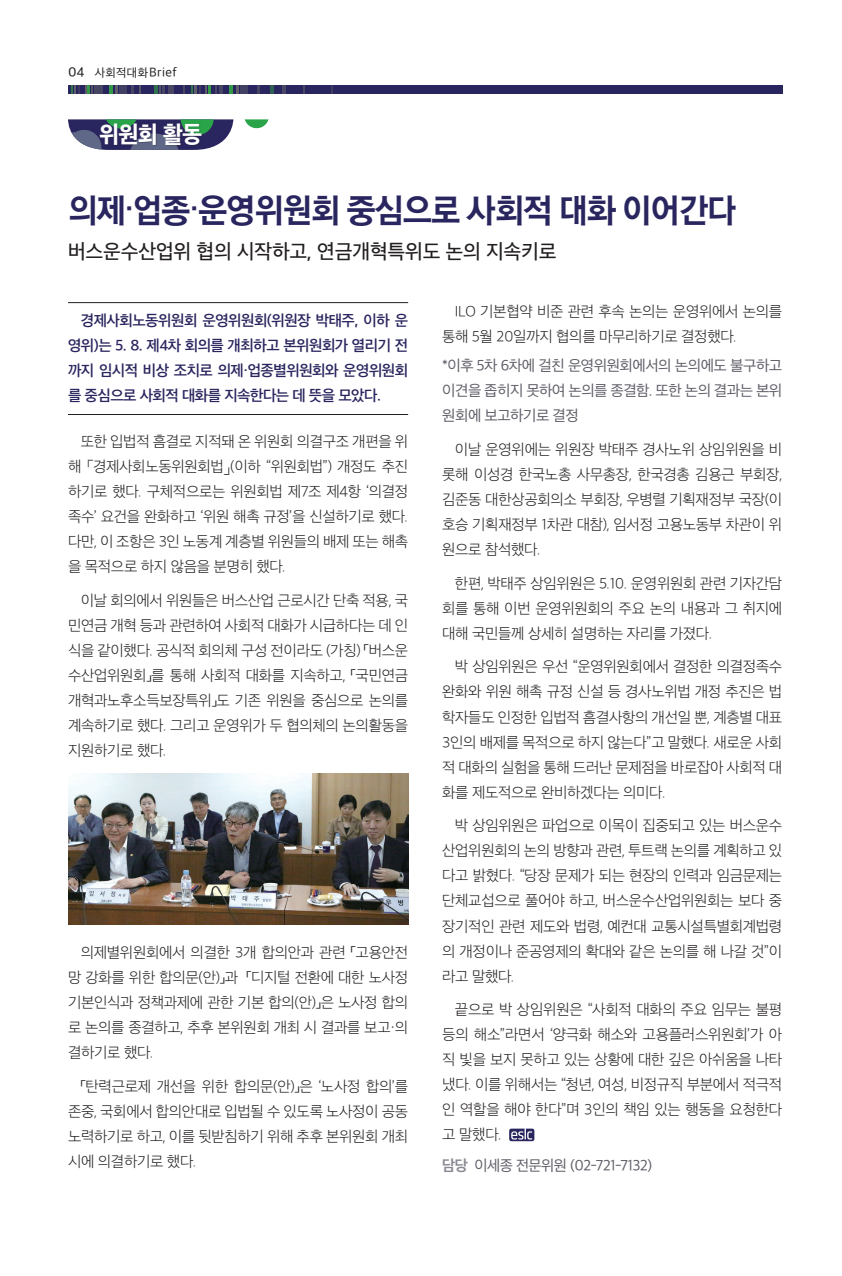
<style>
.page{position:relative;width:842px;height:1276px;background:#fff}
.page>*{position:absolute;margin:0;border:0;box-sizing:border-box;transform-origin:0 0}
.t1{font:33.45px "Title 1 OTF";letter-spacing:-.04em;color:#29255e}
.t2{font:800 24px "Apple SD Gothic Neo";color:#fff}
.t3{font:500 21px "Apple SD Gothic Neo";letter-spacing:-.01em;color:#231f20}
.위원회활동_본문{font:200 15.45px/25px "Apple SD Gothic Neo";letter-spacing:-.02em;color:#231f20;text-align:justify}
.본문고딕-강조{font:600 15.45px/25px "Apple SD Gothic Neo";letter-spacing:-.03em;color:#29255e;text-align:justify}
.위원회동정_본문{font:15.45px/25px "Apple SD Gothic Neo";letter-spacing:-.03em;color:#5f5f69;text-align:justify}
.발족취지_본문{font:15.45px "Apple SD Gothic Neo";letter-spacing:-.03em;color:#5f5f69}
.t4{font:12px "Apple SD Gothic Neo";letter-spacing:.03em;color:#231f20}
.s1{font-weight:500;font-size:13.5px}
.s2{font-size:13.05px}
.s3{font-family:"Apple SD Gothic Neo";font-weight:700}
.s4{font-family:"Rix Mj PL";font-weight:400}
.s5{font-weight:700;color:#898a93}
</style>
<div class="page">
<div style="left:68px;top:85px;width:714px;height:9px;background:#29255e"></div>
<div style="left:119px;top:85px;width:8px;height:9px;background:#424063"></div>
<div style="left:240px;top:85px;width:8px;height:9px;background:#424063"></div>
<svg style="left:132px;top:85px;width:9px;height:9px"></svg>
<svg style="left:257px;top:85px;width:2px;height:9px"></svg>
<div style="left:97px;top:85px;width:6px;height:9px;background:#474564"></div>
<svg style="left:109px;top:85px;width:9px;height:9px"></svg>
<svg style="left:230px;top:85px;width:9px;height:9px"></svg>
<svg style="left:154px;top:85px;width:11px;height:9px"></svg>
<svg style="left:270px;top:85px;width:4px;height:9px"></svg>
<svg style="left:183px;top:85px;width:2px;height:9px"></svg>
<svg style="left:303px;top:85px;width:2px;height:9px"></svg>
<div style="left:168px;top:85px;width:5px;height:9px;background:#494764"></div>
<svg style="left:282px;top:85px;width:4px;height:9px"></svg>
<svg style="left:71px;top:85px;width:25px;height:9px"></svg>
<svg style="left:191px;top:85px;width:32px;height:9px"></svg>
<hr style="left:68px;top:414px;width:340px;height:1px;background:#231f20">
<hr style="left:68px;top:302px;width:340px;height:1px;background:#231f20">
<img style="left:68px;top:773px;width:340px;height:151px">
<svg style="left:509px;top:1128px;width:25px;height:13px"></svg>
<svg style="left:511px;top:1128px;width:21px;height:11px"></svg>
<svg style="left:68px;top:119px;width:201px;height:31px"></svg>
<div style="left:100px;top:123px;width:103px;height:24px;background:#231f20;opacity:.3"></div>
<p class="t4" style="left:68px;top:66px;width:110px"><span class="s1">04</span> 사회적대화<span class="s2">Brief</span></p>
<p class="t2" style="left:99px;top:122px;width:105px">위원회 활동</p>
<p class="t1" style="left:68px;top:193px;width:670px">의제<span class="s3">·</span>업종<span class="s3">·</span>운영위원회 중심으로 사회적 대화 이어간다</p>
<p class="t3" style="left:68px;top:240px;width:490px">버스운수산업위 협의 시작하고, 연금개혁특위도 논의 지속키로</p>
<p class="본문고딕-강조" style="left:68px;top:309px;width:342px;text-indent:13px">경제사회노동위원회 운영위원회(위원장 박태주, 이하 운 영위)는 5. 8. 제4차 회의를 개최하고 본위원회가 열리기 전 까지 임시적 비상 조치로 의제·업종별위원회와 운영위원회 를 중심으로 사회적 대화를 지속한다는 데 뜻을 모았다.</p>
<p class="위원회활동_본문" style="left:68px;top:430px;width:342px;text-indent:13px">또한 입법적 흠결로 지적돼 온 위원회 의결구조 개편을 위 해 <span class="s4">「</span>경제사회노동위원회법<span class="s4">」</span>(이하 “위원회법”) 개정도 추진 하기로 했다. 구체적으로는 위원회법 제7조 제4항 ‘의결정 족수’ 요건을 완화하고 ‘위원 해촉 규정’을 신설하기로 했다. 다만, 이 조항은 3인 노동계 계층별 위원들의 배제 또는 해촉 을 목적으로 하지 않음을 분명히 했다.</p>
<p class="위원회활동_본문" style="left:68px;top:589px;width:342px;text-indent:13px">이날 회의에서 위원들은 버스산업 근로시간 단축 적용, 국 민연금 개혁 등과 관련하여 사회적 대화가 시급하다는 데 인 식을 같이했다. 공식적 회의체 구성 전이라도 (가칭) 「버스운 수산업위원회」를 통해 사회적 대화를 지속하고, 「국민연금 개혁과노후소득보장특위」도 기존 위원을 중심으로 논의를 계속하기로 했다. 그리고 운영위가 두 협의체의 논의활동을 지원하기로 했다.</p>
<p class="위원회활동_본문" style="left:68px;top:940px;width:342px;text-indent:13px">의제별위원회에서 의결한 3개 합의안과 관련 「고용안전 망 강화를 위한 합의문(안)」과 「디지털 전환에 대한 노사정 기본인식과 정책과제에 관한 기본 합의(안)」은 노사정 합의 로 논의를 종결하고, 추후 본위원회 개최 시 결과를 보고·의 결하기로 했다.</p>
<p class="위원회활동_본문" style="left:68px;top:1074px;width:342px;text-indent:13px">「탄력근로제 개선을 위한 합의문(안)」은 ‘노사정 합의’를 존중, 국회에서 합의안대로 입법될 수 있도록 노사정이 공동 노력하기로 하고, 이를 뒷받침하기 위해 추후 본위원회 개최 시에 의결하기로 했다.</p>
<p class="위원회활동_본문" style="left:442px;top:300px;width:342px;text-indent:13px">ILO 기본협약 비준 관련 후속 논의는 운영위에서 논의를 통해 5월 20일까지 협의를 마무리하기로 결정했다.</p>
<p class="위원회동정_본문" style="left:442px;top:354px;width:342px">*이후 5차 6차에 걸친 운영위원회에서의 논의에도 불구하고 이견을 좁히지 못하여 논의를 종결함. 또한 논의 결과는 본위 원회에 보고하기로 결정</p>
<p class="위원회활동_본문" style="left:442px;top:438px;width:342px;text-indent:13px">이날 운영위에는 위원장 박태주 경사노위 상임위원을 비 롯해 이성경 한국노총 사무총장, 한국경총 김용근 부회장, 김준동 대한상공회의소 부회장, 우병렬 기획재정부 국장(이 호승 기획재정부 1차관 대참), 임서정 고용노동부 차관이 위 원으로 참석했다.</p>
<p class="위원회활동_본문" style="left:442px;top:571px;width:342px;text-indent:13px">한편, 박태주 상임위원은 5.10. 운영위원회 관련 기자간담 회를 통해 이번 운영위원회의 주요 논의 내용과 그 취지에 대해 국민들께 상세히 설명하는 자리를 가졌다.</p>
<p class="위원회활동_본문" style="left:442px;top:655px;width:342px;text-indent:13px">박 상임위원은 우선 “운영위원회에서 결정한 의결정족수 완화와 위원 해촉 규정 신설 등 경사노위법 개정 추진은 법 학자들도 인정한 입법적 흠결사항의 개선일 뿐, 계층별 대표 3인의 배제를 목적으로 하지 않는다”고 말했다. 새로운 사회 적 대화의 실험을 통해 드러난 문제점을 바로잡아 사회적 대 화를 제도적으로 완비하겠다는 의미다.</p>
<p class="위원회활동_본문" style="left:442px;top:814px;width:342px;text-indent:13px">박 상임위원은 파업으로 이목이 집중되고 있는 버스운수 산업위원회의 논의 방향과 관련, 투트랙 논의를 계획하고 있 다고 밝혔다. “당장 문제가 되는 현장의 인력과 임금문제는 단체교섭으로 풀어야 하고, 버스운수산업위원회는 보다 중 장기적인 관련 제도와 법령, 예컨대 교통시설특별회계법령 의 개정이나 준공영제의 확대와 같은 논의를 해 나갈 것”이 라고 말했다.</p>
<p class="위원회활동_본문" style="left:442px;top:998px;width:342px;text-indent:13px">끝으로 박 상임위원은 “사회적 대화의 주요 임무는 불평 등의 해소”라면서 ‘양극화 해소와 고용플러스위원회’가 아 직 빛을 보지 못하고 있는 상황에 대한 깊은 아쉬움을 나타 냈다. 이를 위해서는 “청년, 여성, 비정규직 부분에서 적극적 인 역할을 해야 한다”며 3인의 책임 있는 행동을 요청한다 고 말했다.</p>
<p class="발족취지_본문" style="left:442px;top:1157px;width:212px"><span class="s5">담당</span> 이세종 전문위원 (02-721-7132)</p>
</div>
